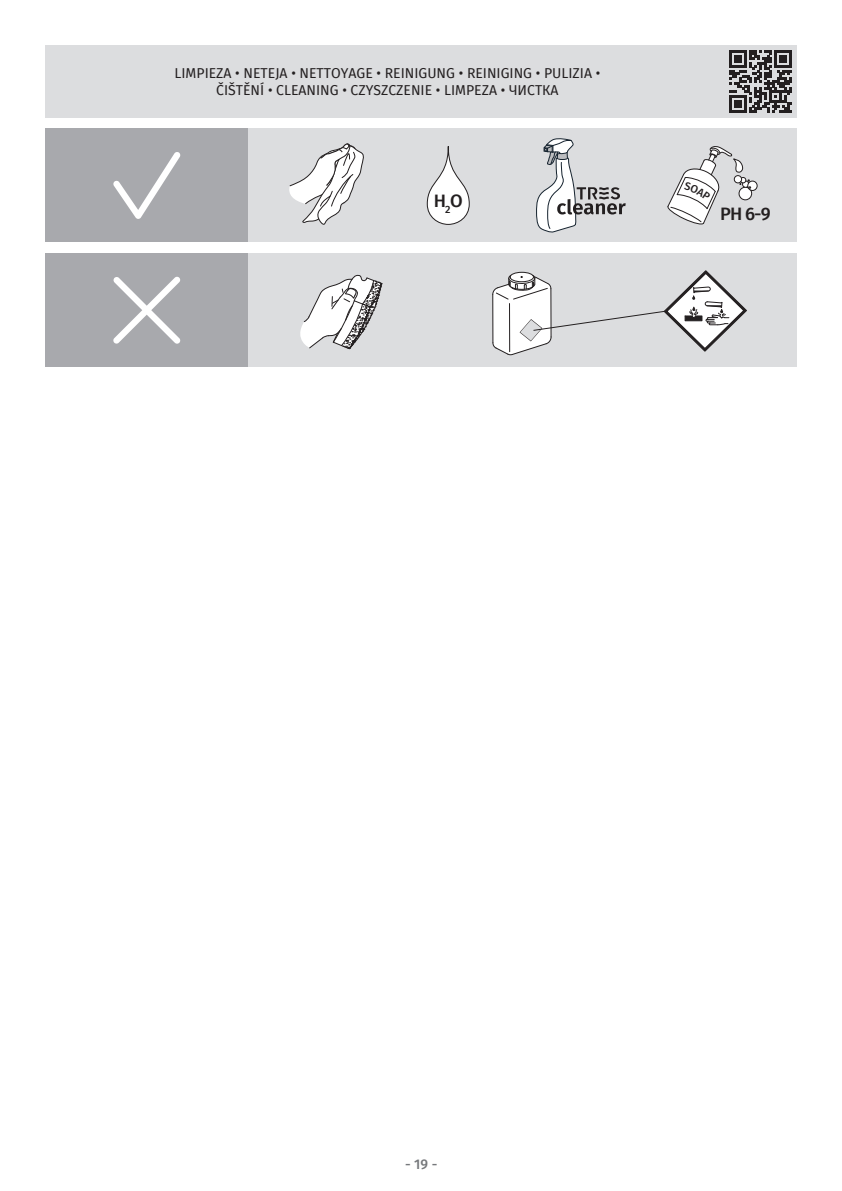
<style>
.page{position:relative;width:842px;height:1191px;background:#fff}
.page>*{position:absolute;margin:0;border:0;box-sizing:border-box;transform-origin:0 0}
.t1{font:500 18px "Fira Sans";color:#231f20}
.t2{font:14px/16.8px "Fira Sans";color:#231f20;text-align:center}
.t3{font:500 14px "Fira Sans";color:#76787b}
</style>
<div class="page">
<div style="left:45px;top:45px;width:752px;height:72px;background:#dcdddf"></div>
<div style="left:248px;top:129px;width:549px;height:113px;background:#dcdddf"></div>
<div style="left:748px;top:181px;width:9px;height:9px;background:#fff;border-radius:50%"></div>
<div style="left:747px;top:181px;width:11px;height:10px;border:1px solid #231f20;border-radius:50%"></div>
<svg style="left:536px;top:138px;width:90px;height:95px"></svg>
<svg style="left:427px;top:146px;width:42px;height:78px;fill:#fff"></svg>
<div style="left:427px;top:146px;width:43px;height:79px;border:1px solid #231f20;border-radius:21px"></div>
<svg style="left:289px;top:143px;width:75px;height:82px"></svg>
<div style="left:45px;top:129px;width:203px;height:113px;background:#a8a9ad"></div>
<svg style="left:113px;top:152px;width:68px;height:67px"></svg>
<div style="left:45px;top:253px;width:203px;height:114px;background:#a8a9ad"></div>
<div style="left:248px;top:253px;width:549px;height:114px;background:#dcdddf"></div>
<svg style="left:300px;top:274px;width:82px;height:76px"></svg>
<svg style="left:113px;top:276px;width:68px;height:68px"></svg>
<svg style="left:492px;top:270px;width:255px;height:86px"></svg>
<svg style="left:729px;top:50px;width:63px;height:63px"></svg>
<svg style="left:667px;top:146px;width:85px;height:79px"></svg>
<p class="t2" style="left:175px;top:64px;width:427px">LIMPIEZA • NETEJA • NETTOYAGE • REINIGUNG • REINIGING • PULIZIA •<br>ČIŠTĚNÍ • CLEANING • CZYSZCZENIE • LIMPEZA • ЧИСТКА</p>
<p class="t1" style="left:434px;top:186px;width:30px">H<sub>2</sub>O</p>
<p class="t1" style="left:720px;top:199px;width:52px">PH 6-9</p>
<p class="t3" style="left:405px;top:1152px;width:34px">- 19 -</p>
</div>
